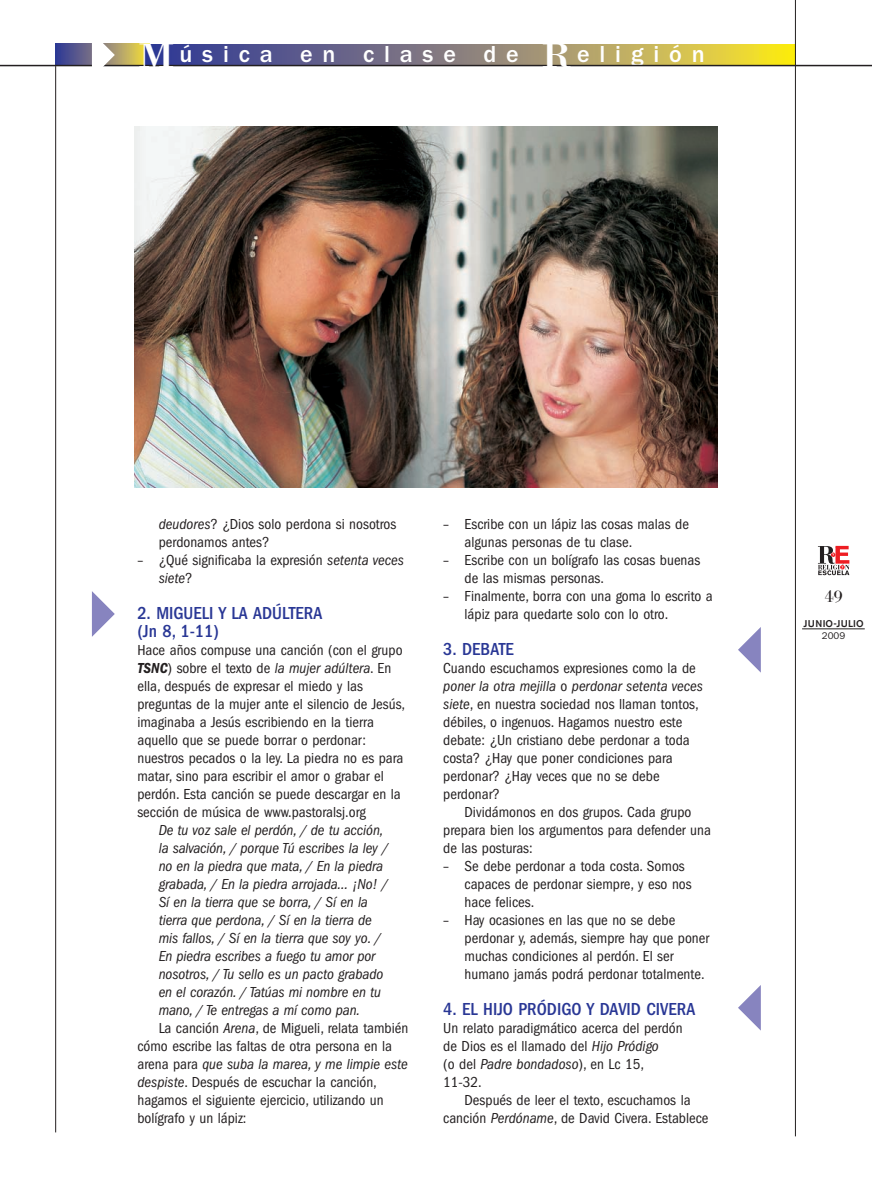
<style>
.page{position:relative;width:872px;height:1191px;background:#fff}
.page>*{position:absolute;margin:0;border:0;box-sizing:border-box;transform-origin:0 0}
.t1{font:35.1px "Bodoni";color:#fff;scale:1.2 1}
.t2{font:500 24px "Franklin Gothic";letter-spacing:.41em;color:#fff}
.t3{font:500 condensed 18px/18px "Franklin Gothic";color:#293795}
.t4{font:18px "Bodoni Laser";color:#231f20}
.t5{font:condensed 15px/18px "Franklin Gothic";color:#231f20}
.t6{font:italic condensed 15px "Franklin Gothic";letter-spacing:-.005em;color:#231f20}
.t7{font:500 9.75px "Akzidenz Grotesk BE";letter-spacing:.04em;color:#231f20}
.t8{font:9.75px "Franklin Gothic";color:#231f20}
.s1{font-style:italic}
.s2{font-weight:600;font-style:italic}
.s3{font-style:normal}
</style>
<div class="page">
<hr style="left:55px;top:66px;width:1px;height:1066px;background:#231f20">
<svg style="left:818px;top:546px;width:31px;height:29px"></svg>
<hr style="left:802px;top:628px;width:62px;height:1px;background:#231f20">
<svg style="left:56px;top:44px;width:89px;height:21px"></svg>
<svg style="left:145px;top:44px;width:650px;height:21px;background:#8f8671"></svg>
<svg style="left:738px;top:627px;width:23px;height:45px"></svg>
<svg style="left:738px;top:985px;width:23px;height:45px"></svg>
<img style="left:135px;top:126px;width:582px;height:361px">
<svg style="left:92px;top:591px;width:23px;height:46px"></svg>
<hr style="left:0;top:65px;width:872px;height:1px;background:#231f20">
<svg style="left:92px;top:43px;width:23px;height:24px"></svg>
<hr style="left:795px;top:0;width:1px;height:1136px;background:#231f20">
<h1 class="t1" style="left:139px;top:35px;width:31px">M</h1>
<h1 class="t1" style="left:541px;top:35px;width:27px">R</h1>
<h2 class="t2" style="left:179px;top:46px;width:341px">úsica en clase de</h2>
<h2 class="t2" style="left:577px;top:46px;width:129px">eligión</h2>
<p class="t5" style="left:159px;top:516px;width:239px"><span class="s1">deudores</span>? ¿Dios solo perdona si nosotros perdonamos antes?</p>
<p class="t5" style="left:159px;top:552px;width:247px;text-indent:-21px">– ¿Qué significaba la expresión <span class="s1">setenta veces siete</span>?</p>
<p class="t3" style="left:137px;top:605px;width:186px">2. MIGUELI Y LA ADÚLTERA (Jn 8, 1-11)</p>
<p class="t5" style="left:137px;top:642px;width:269px">Hace años compuse una canción (con el grupo <span class="s2">TSNC</span>) sobre el texto de <span class="s1">la mujer adúltera</span>. En ella, después de expresar el miedo y las preguntas de la mujer ante el silencio de Jesús, imaginaba a Jesús escribiendo en la tierra aquello que se puede borrar o perdonar: nuestros pecados o la ley. La piedra no es para matar, sino para escribir el amor o grabar el perdón. Esta canción se puede descargar en la sección de música de www.pastoralsj.org</p>
<p class="t6" style="left:159px;top:825px;width:226px">De tu voz sale el perdón, / de tu acción,</p>
<p class="t6" style="left:159px;top:843px;width:231px">la salvación, / porque Tú escribes la ley /</p>
<p class="t6" style="left:159px;top:861px;width:226px">no en la piedra que mata, / En la piedra</p>
<p class="t6" style="left:159px;top:879px;width:231px">grabada, / En la piedra arrojada… ¡No! /</p>
<p class="t6" style="left:159px;top:897px;width:211px">Sí en la tierra que se borra, / Sí en la</p>
<p class="t6" style="left:159px;top:915px;width:215px">tierra que perdona, / Sí en la tierra de</p>
<p class="t6" style="left:159px;top:933px;width:224px">mis fallos, / Sí en la tierra que soy yo. /</p>
<p class="t6" style="left:159px;top:951px;width:218px">En piedra escribes a fuego tu amor por</p>
<p class="t6" style="left:159px;top:969px;width:226px">nosotros, / Tu sello es un pacto grabado</p>
<p class="t6" style="left:159px;top:987px;width:224px">en el corazón. / Tatúas mi nombre en tu</p>
<p class="t6" style="left:159px;top:1005px;width:203px">mano, / Te entregas a mí como pan.</p>
<p class="t5" style="left:159px;top:1020px;width:251px">La canción <span class="s1">Arena</span>, de Migueli, relata también</p>
<p class="t5" style="left:137px;top:1038px;width:256px">cómo escribe las faltas de otra persona en la</p>
<p class="t6" style="left:137px;top:1059px;width:272px"><span class="s3">arena para</span> que suba la marea, y me limpie este</p>
<p class="t5" style="left:137px;top:1074px;width:241px"><span class="s1">despiste</span>. Después de escuchar la canción,</p>
<p class="t5" style="left:137px;top:1092px;width:248px">hagamos el siguiente ejercicio, utilizando un</p>
<p class="t5" style="left:137px;top:1110px;width:111px">bolígrafo y un lápiz:</p>
<p class="t5" style="left:464px;top:516px;width:226px;text-indent:-21px">– Escribe con un lápiz las cosas malas de algunas personas de tu clase.</p>
<p class="t5" style="left:464px;top:552px;width:237px;text-indent:-21px">– Escribe con un bolígrafo las cosas buenas de las mismas personas.</p>
<p class="t5" style="left:464px;top:588px;width:250px;text-indent:-21px">– Finalmente, borra con una goma lo escrito a lápiz para quedarte solo con lo otro.</p>
<p class="t3" style="left:443px;top:641px;width:72px">3. DEBATE</p>
<p class="t5" style="left:443px;top:660px;width:261px">Cuando escuchamos expresiones como la de <span class="s1">poner la otra mejilla</span> o <span class="s1">perdonar setenta veces siete</span>, en nuestra sociedad nos llaman tontos, débiles, o ingenuos. Hagamos nuestro este debate: ¿Un cristiano debe perdonar a toda costa? ¿Hay que poner condiciones para perdonar? ¿Hay veces que no se debe perdonar?</p>
<p class="t5" style="left:443px;top:804px;width:269px;text-indent:21px">Dividámonos en dos grupos. Cada grupo prepara bien los argumentos para defender una de las posturas:</p>
<p class="t5" style="left:464px;top:858px;width:229px;text-indent:-21px">– Se debe perdonar a toda costa. Somos capaces de perdonar siempre, y eso nos hace felices.</p>
<p class="t5" style="left:464px;top:912px;width:246px;text-indent:-21px">– Hay ocasiones en las que no se debe perdonar y, además, siempre hay que poner muchas condiciones al perdón. El ser humano jamás podrá perdonar totalmente.</p>
<p class="t3" style="left:443px;top:1001px;width:253px">4. EL HIJO PRÓDIGO Y DAVID CIVERA</p>
<p class="t5" style="left:443px;top:1020px;width:241px">Un relato paradigmático acerca del perdón de Dios es el llamado del <span class="s1">Hijo Pródigo<br></span>(o del <span class="s1">Padre bondadoso</span>), en Lc 15,<br>11-32.</p>
<p class="t5" style="left:443px;top:1092px;width:267px;text-align:center">Después de leer el texto, escuchamos la canción <span class="s1">Perdóname</span>, de David Civera. Establece</p>
<p class="t4" style="left:825px;top:585px;width:19px">49</p>
<p class="t7" style="left:803px;top:620px;width:61px">JUNIO-JULIO</p>
<p class="t8" style="left:822px;top:632px;width:25px">2009</p>
</div>
